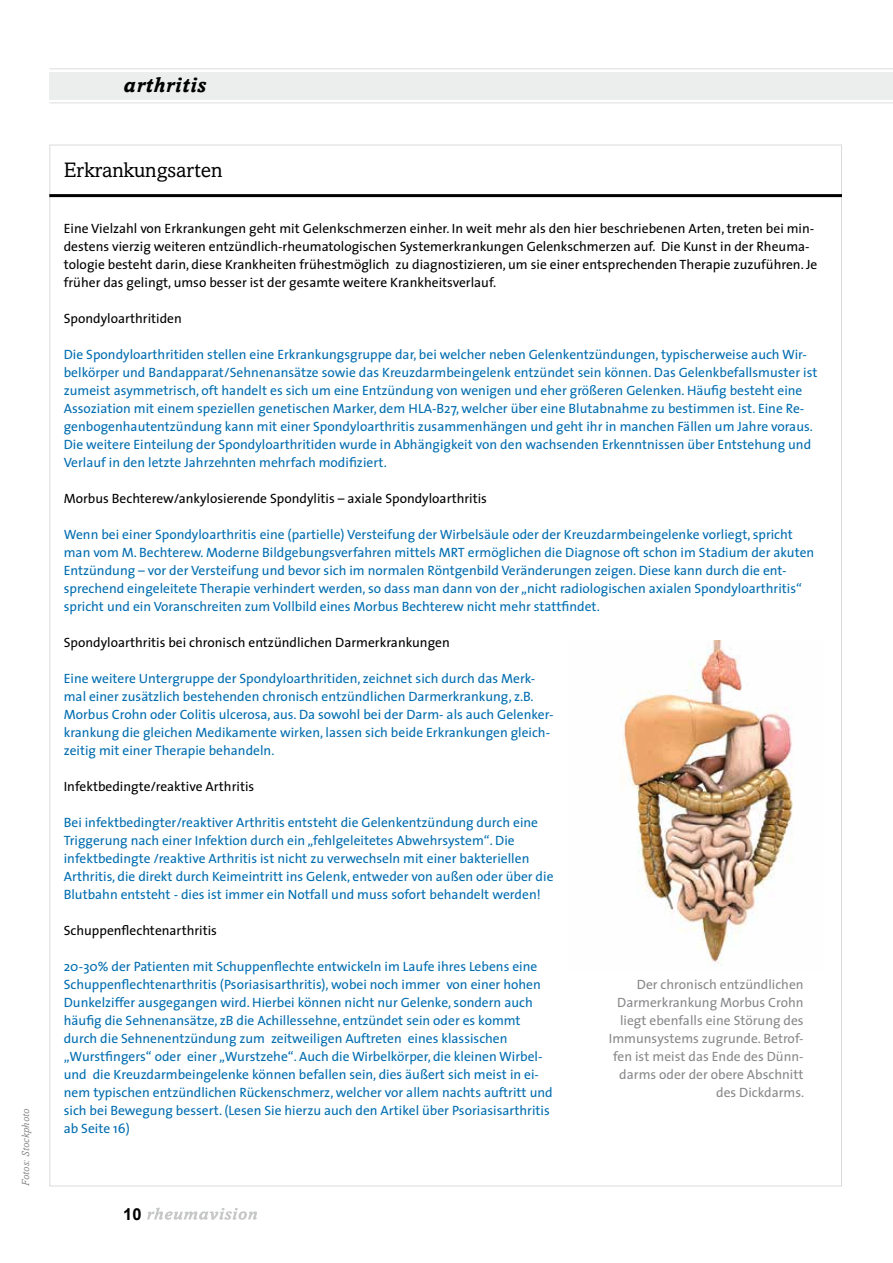
<style>
.page{position:relative;width:893px;height:1263px;background:#fff}
.page>*{position:absolute;margin:0;border:0;box-sizing:border-box;transform-origin:0 0}
.t1{font:21px "Amasis";color:#000}
.t2{font:italic 700 21px "Amasis";letter-spacing:.04em;color:#000}
.t3{font:700 16.5px "Arial";color:#000}
.t4{font:13.5px/18px "The Sans";color:#006db0}
.t5{font:13.5px/18px "The Sans";color:#000}
.t6{font:13.5px/18px "The Sans";color:#87888a;text-align:right}
.t7{font:italic 10.5px "Amasis";letter-spacing:.02em;color:#87888a}
</style>
<div class="page">
<div style="left:49px;top:145px;width:793px;height:1041px;background:#fff;border:1px solid #d9dadb"></div>
<hr style="left:49px;top:194px;width:793px;height:3px;background:#000">
<svg style="left:147px;top:1207px;width:110px;height:13px"></svg>
<hr style="left:49px;top:102px;width:844px;height:2px;background:#e9e9ea">
<hr style="left:49px;top:68px;width:844px;height:2px;background:#e9e9ea">
<div style="left:49px;top:72px;width:844px;height:27px;background:#eceded"></div>
<img style="left:620px;top:640px;width:173px;height:326px">
<p class="t7" style="left:20px;top:1186px;width:79px;rotate:-90deg">Fotos: Stockphoto</p>
<h1 class="t2" style="left:123px;top:73px;width:84px">arthritis</h1>
<h1 class="t1" style="left:64px;top:158px;width:160px">Erkrankungsarten</h1>
<p class="t5" style="left:64px;top:219px;width:755px">Eine Vielzahl von Erkrankungen geht mit Gelenkschmerzen einher. In weit mehr als den hier beschriebenen Arten, treten bei min&shy;destens vierzig weiteren entzündlich-rheumatologischen Systemerkrankungen Gelenkschmerzen auf. Die Kunst in der Rheuma&shy;tologie besteht darin, diese Krankheiten frühestmöglich zu diagnostizieren, um sie einer entsprechenden Therapie zuzuführen. Je früher das gelingt, umso besser ist der gesamte weitere Krankheitsverlauf.</p>
<p class="t5" style="left:64px;top:309px;width:120px">Spondyloarthritiden</p>
<p class="t4" style="left:64px;top:345px;width:755px">Die Spondyloarthritiden stellen eine Erkrankungsgruppe dar, bei welcher neben Gelenkentzündungen, typischerweise auch Wir&shy;belkörper und Bandapparat/Sehnenansätze sowie das Kreuzdarmbeingelenk entzündet sein können. Das Gelenkbefallsmuster ist zumeist asymmetrisch, oft handelt es sich um eine Entzündung von wenigen und eher größeren Gelenken. Häufig besteht eine Assoziation mit einem speziellen genetischen Marker, dem HLA-B27, welcher über eine Blutabnahme zu bestimmen ist. Eine Re&shy;genbogenhautentzündung kann mit einer Spondyloarthritis zusammenhängen und geht ihr in manchen Fällen um Jahre voraus.<br>Die weitere Einteilung der Spondyloarthritiden wurde in Abhängigkeit von den wachsenden Erkenntnissen über Entstehung und Verlauf in den letzte Jahrzehnten mehrfach modifiziert.</p>
<p class="t5" style="left:64px;top:489px;width:425px">Morbus Bechterew/ankylosierende Spondylitis – axiale Spondyloarthritis</p>
<p class="t4" style="left:64px;top:525px;width:752px">Wenn bei einer Spondyloarthritis eine (partielle) Versteifung der Wirbelsäule oder der Kreuzdarmbeingelenke vorliegt, spricht man vom M. Bechterew. Moderne Bildgebungsverfahren mittels MRT ermöglichen die Diagnose oft schon im Stadium der akuten Entzündung – vor der Versteifung und bevor sich im normalen Röntgenbild Veränderungen zeigen. Diese kann durch die ent&shy;sprechend eingeleitete Therapie verhindert werden, so dass man dann von der „nicht radiologischen axialen Spondyloarthritis“ spricht und ein Voranschreiten zum Vollbild eines Morbus Bechterew nicht mehr stattfindet.</p>
<p class="t5" style="left:64px;top:633px;width:388px">Spondyloarthritis bei chronisch entzündlichen Darmerkrankungen</p>
<p class="t4" style="left:64px;top:669px;width:491px">Eine weitere Untergruppe der Spondyloarthritiden, zeichnet sich durch das Merk&shy;mal einer zusätzlich bestehenden chronisch entzündlichen Darmerkrankung, z.B.<br>Morbus Crohn oder Colitis ulcerosa, aus. Da sowohl bei der Darm- als auch Gelenker&shy;krankung die gleichen Medikamente wirken, lassen sich beide Erkrankungen gleich&shy;zeitig mit einer Therapie behandeln.</p>
<p class="t5" style="left:64px;top:777px;width:192px">Infektbedingte/reaktive Arthritis</p>
<p class="t4" style="left:64px;top:813px;width:491px">Bei infektbedingter/reaktiver Arthritis entsteht die Gelenkentzündung durch eine Triggerung nach einer Infektion durch ein „fehlgeleitetes Abwehrsystem“. Die infektbedingte /reaktive Arthritis ist nicht zu verwechseln mit einer bakteriellen Arthritis, die direkt durch Keimeintritt ins Gelenk, entweder von außen oder über die Blutbahn entsteht - dies ist immer ein Notfall und muss sofort behandelt werden!</p>
<p class="t5" style="left:64px;top:921px;width:155px">Schuppenflechtenarthritis</p>
<p class="t4" style="left:64px;top:957px;width:490px">20-30% der Patienten mit Schuppenflechte entwickeln im Laufe ihres Lebens eine Schuppenflechtenarthritis (Psoriasisarthritis), wobei noch immer von einer hohen Dunkelziffer ausgegangen wird. Hierbei können nicht nur Gelenke, sondern auch häufig die Sehnenansätze, zB die Achillessehne, entzündet sein oder es kommt durch die Sehnenentzündung zum zeitweiligen Auftreten eines klassischen „Wurstfingers“ oder einer „Wurstzehe“. Auch die Wirbelkörper, die kleinen Wirbel&shy;und die Kreuzdarmbeingelenke können befallen sein, dies äußert sich meist in ei&shy;nem typischen entzündlichen Rückenschmerz, welcher vor allem nachts auftritt und sich bei Bewegung bessert. (Lesen Sie hierzu auch den Artikel über Psoriasisarthritis ab Seite 16)</p>
<p class="t6" style="left:609px;top:975px;width:197px">Der chronisch entzündlichen<br>Darmerkrankung Morbus Crohn liegt ebenfalls eine Störung des<br>Immunsystems zugrunde. Betrof&shy;fen ist meist das Ende des Dünn&shy;darms oder der obere Abschnitt des Dickdarms.</p>
<p class="t3" style="left:123px;top:1203px;width:20px">10</p>
</div>
